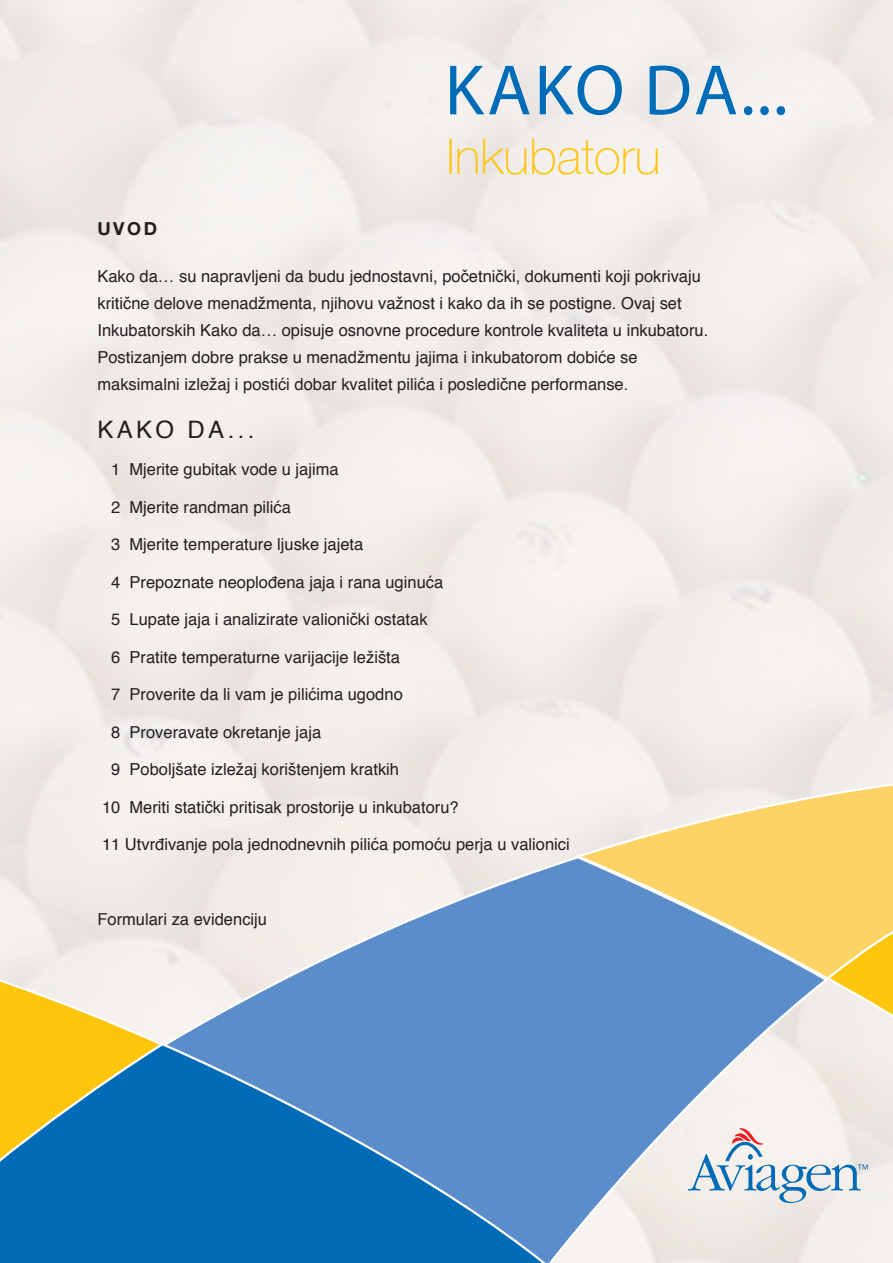
<style>
.page{position:relative;width:893px;height:1263px;background:#fff}
.page>*{position:absolute;margin:0;border:0;box-sizing:border-box;transform-origin:0 0}
.t1{font:72px "Myriad Pro";letter-spacing:.035em;color:#006bb6}
.t2{font:100 49.5px "Helvetica Neue";color:#fec50d}
.t3{font:24px "Helvetica";letter-spacing:.14em;color:#231f20}
.t4{font:700 18px "Helvetica Neue";color:#231f20}
.t5{font:16.5px/27px "Helvetica";color:#231f20}
</style>
<div class="page">
<svg style="left:0;top:931px;width:110px;height:110px;background:#f5de9b"></svg>
<svg style="left:830px;top:981px;width:63px;height:62px;background:#f5e3b3"></svg>
<svg style="left:571px;top:778px;width:322px;height:203px;background:#f8dc95"></svg>
<svg style="left:110px;top:854px;width:720px;height:409px;background:#aabdd0"></svg>
<svg style="left:0;top:1041px;width:565px;height:222px;background:#3880b0"></svg>
<svg style="left:688px;top:1128px;width:180px;height:75px;background:#d2dae1"></svg>
<div style="left:0;top:1249px;width:451px;height:14px;background:#006bb6"></div>
<svg style="left:449px;top:65px;width:81px;height:50px"></svg>
<svg style="left:539px;top:64px;width:84px;height:52px"></svg>
<svg style="left:649px;top:65px;width:88px;height:51px"></svg>
<div style="left:744px;top:106px;width:8px;height:9px;border:1px solid #fff;border-radius:50%"></div>
<div style="left:760px;top:106px;width:9px;height:9px;border:1px solid #fff;border-radius:50%"></div>
<div style="left:777px;top:106px;width:8px;height:9px;border:1px solid #fff;border-radius:50%"></div>
<p class="t1" style="left:445px;top:46px;width:345px">KAKO DA...</p>
<p class="t4" style="left:97px;top:218px;width:61px">UVOD</p>
<p class="t2" style="left:446px;top:128px;width:215px">Inkubatoru</p>
<p class="t5" style="left:97px;top:263px;width:612px">Kako da… su napravljeni da budu jednostavni, početnički, dokumenti koji pokrivaju kritične delove menadžmenta, njihovu važnost i kako da ih se postigne. Ovaj set Inkubatorskih Kako da… opisuje osnovne procedure kontrole kvaliteta u inkubatoru.<br>Postizanjem dobre prakse u menadžmentu jajima i inkubatorom dobiće se maksimalni izležaj i postići dobar kvalitet pilića i posledične performanse.</p>
<p class="t3" style="left:97px;top:413px;width:158px">KAKO DA...</p>
<p class="t5" style="left:111px;top:457px;width:229px">1 Mjerite gubitak vode u jajima</p>
<p class="t5" style="left:111px;top:494px;width:181px">2 Mjerite randman pilića</p>
<p class="t5" style="left:111px;top:532px;width:254px">3 Mjerite temperature ljuske jajeta</p>
<p class="t5" style="left:111px;top:569px;width:334px">4 Prepoznate neoplođena jaja i rana uginuća</p>
<p class="t5" style="left:111px;top:607px;width:318px">5 Lupate jaja i analizirate valionički ostatak</p>
<p class="t5" style="left:111px;top:644px;width:290px">6 Pratite temperaturne varijacije ležišta</p>
<p class="t5" style="left:111px;top:682px;width:293px">7 Proverite da li vam je pilićima ugodno</p>
<p class="t5" style="left:111px;top:719px;width:212px">8 Proveravate okretanje jaja</p>
<p class="t5" style="left:111px;top:757px;width:289px">9 Poboljšate izležaj korištenjem kratkih</p>
<p class="t5" style="left:102px;top:794px;width:358px">10 Meriti statički pritisak prostorije u inkubatoru?</p>
<p class="t5" style="left:102px;top:832px;width:469px">11 Utvrđivanje pola jednodnevnih pilića pomoću perja u valionici</p>
<p class="t5" style="left:97px;top:907px;width:171px">Formulari za evidenciju</p>
</div>
